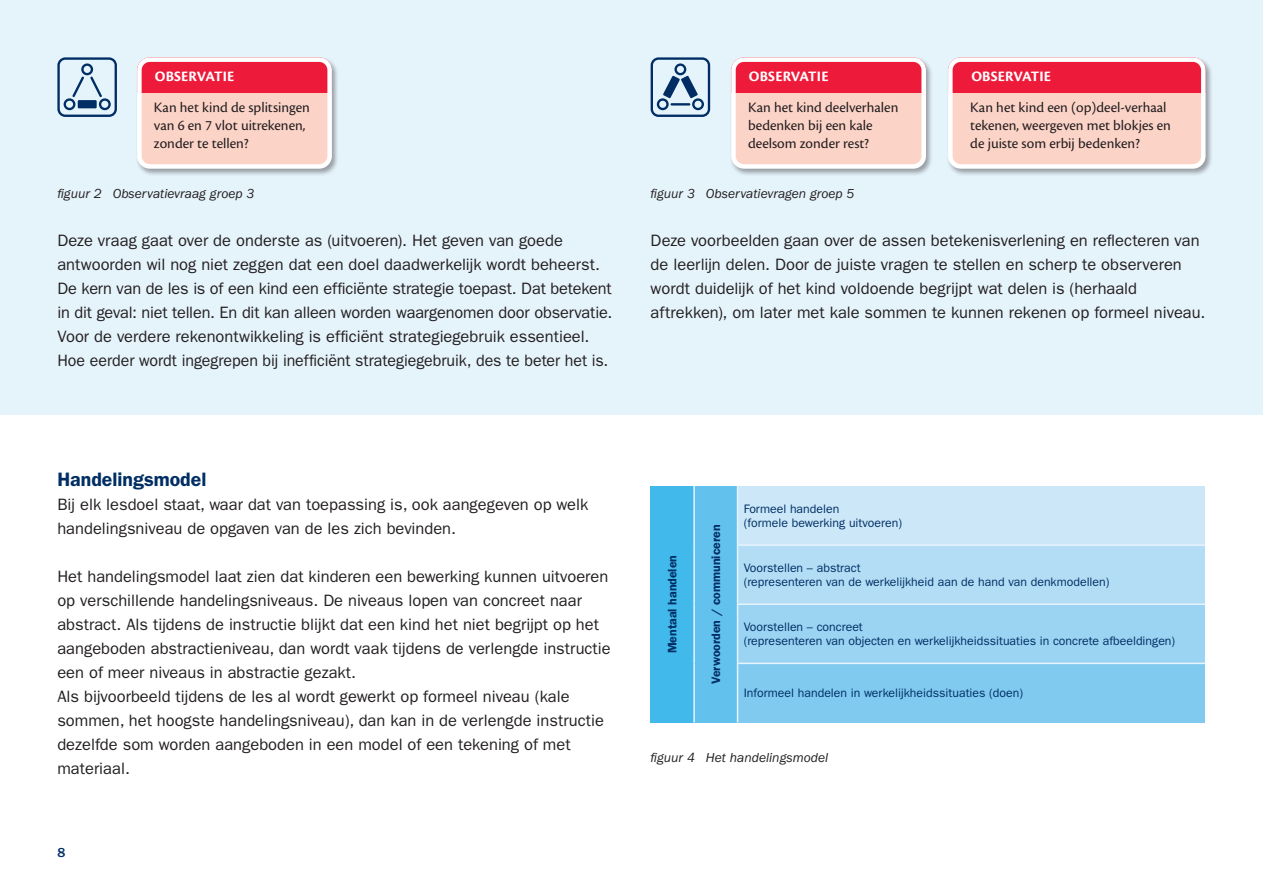
<style>
.page{position:relative;width:1263px;height:893px;background:#fff}
.page>*{position:absolute;margin:0;border:0;box-sizing:border-box;transform-origin:0 0}
._05_Tussenkopje{font:600 19.5px "ITC Franklin Gothic Std";color:#002e64}
._05_Platte_tekst{font:16.5px/24px "ITC Franklin Gothic Std";letter-spacing:-.005em;color:#231f20}
._06_Platte_tekst{font:16.5px/24px "ITC Franklin Gothic Std";color:#231f20}
._12_Intro_tekst{font:15px/18px "Cronos Pro";color:#231f20}
._11_Intro_kopje{font:700 15px "Cronos Pro";letter-spacing:.005em;color:#fff}
._08_Figuur{font:italic 13.5px "ITC Franklin Gothic Std";color:#231f20}
.t1{font:500 13.5px "ITC Franklin Gothic Std";color:#002e64}
.Tabel_tekst{font:12.3px "ITC Franklin Gothic Std";color:#002e64}
.Tabel_tekst-2{font:600 12.3px "ITC Franklin Gothic Std";color:#002e64}
</style>
<div class="page">
<hr style="left:1262px;top:414px;width:1px;height:479px;background:#e5f3fb">
<div style="left:0;top:0;width:1263px;height:414px;background:#e5f3fb"></div>
<div style="left:729px;top:56px;width:205px;height:120px;background:#231f20;opacity:.4"></div>
<div style="left:733px;top:60px;width:191px;height:106px;background:#fcd3c7;border-radius:11px"></div>
<div style="left:731px;top:57px;width:195px;height:35px;background:#ed1a3a"></div>
<div style="left:731px;top:57px;width:195px;height:112px;border:4px solid #fff;border-radius:11px"></div>
<div style="left:946px;top:56px;width:267px;height:120px;background:#231f20;opacity:.4"></div>
<div style="left:950px;top:60px;width:253px;height:106px;background:#fcd3c7;border-radius:11px"></div>
<div style="left:948px;top:57px;width:257px;height:35px;background:#ed1a3a"></div>
<div style="left:948px;top:57px;width:257px;height:112px;border:4px solid #fff;border-radius:11px"></div>
<svg style="left:651px;top:57px;width:59px;height:60px"></svg>
<div style="left:651px;top:486px;width:43px;height:236px;background:#41b9ea"></div>
<div style="left:694px;top:486px;width:43px;height:236px;background:#63c1ed"></div>
<div style="left:737px;top:486px;width:468px;height:59px;background:#cbe7f8"></div>
<div style="left:737px;top:545px;width:468px;height:59px;background:#b3ddf5"></div>
<div style="left:737px;top:604px;width:468px;height:59px;background:#9bd3f2"></div>
<div style="left:737px;top:663px;width:468px;height:59px;background:#80caf0"></div>
<hr style="left:693px;top:486px;width:2px;height:59px;background:#e5f3fb">
<hr style="left:737px;top:486px;width:1px;height:58px;background:#e5f3fb">
<hr style="left:693px;top:545px;width:2px;height:59px;background:#e5f3fb">
<hr style="left:737px;top:544px;width:468px;height:2px;background:#e5f3fb">
<hr style="left:737px;top:546px;width:1px;height:57px;background:#e5f3fb">
<hr style="left:693px;top:604px;width:2px;height:59px;background:#e5f3fb">
<hr style="left:737px;top:603px;width:468px;height:2px;background:#e5f3fb">
<hr style="left:737px;top:605px;width:1px;height:58px;background:#e5f3fb">
<hr style="left:693px;top:663px;width:2px;height:59px;background:#e5f3fb">
<hr style="left:737px;top:663px;width:468px;height:1px;background:#e5f3fb">
<hr style="left:737px;top:664px;width:1px;height:58px;background:#e5f3fb">
<div style="left:135px;top:56px;width:205px;height:120px;background:#231f20;opacity:.4"></div>
<div style="left:139px;top:60px;width:191px;height:106px;background:#fcd3c7;border-radius:11px"></div>
<div style="left:137px;top:57px;width:195px;height:35px;background:#ed1a3a"></div>
<div style="left:137px;top:57px;width:195px;height:112px;border:4px solid #fff;border-radius:11px"></div>
<svg style="left:57px;top:57px;width:60px;height:60px"></svg>
<div style="left:78px;top:100px;width:19px;height:8px;background:#002e64"></div>
<p class="_11_Intro_kopje" style="left:155px;top:68px;width:81px">OBSERVATIE</p>
<p class="_12_Intro_tekst" style="left:154px;top:98px;width:158px">Kan het kind de splitsingen van 6 en 7 vlot uitrekenen, zonder te tellen?</p>
<p class="_08_Figuur" style="left:57px;top:186px;width:199px">figuur 2 Observatievraag groep 3</p>
<p class="_05_Platte_tekst" style="left:57px;top:229px;width:556px">Deze vraag gaat over de onderste as (uitvoeren). Het geven van goede antwoorden wil nog niet zeggen dat een doel daadwerkelijk wordt beheerst.<br>De kern van de les is of een kind een efficiënte strategie toepast. Dat betekent in dit geval: niet tellen. En dit kan alleen worden waargenomen door observatie.</p>
<p class="_05_Platte_tekst" style="left:57px;top:325px;width:552px">Voor de verdere rekenontwikkeling is efficiënt strategiegebruik essentieel.<br>Hoe eerder wordt ingegrepen bij inefficiënt strategiegebruik, des te beter het is.</p>
<p class="_11_Intro_kopje" style="left:749px;top:68px;width:81px">OBSERVATIE</p>
<p class="_12_Intro_tekst" style="left:748px;top:98px;width:152px">Kan het kind deelverhalen bedenken bij een kale deelsom zonder rest?</p>
<p class="_11_Intro_kopje" style="left:971px;top:68px;width:81px">OBSERVATIE</p>
<p class="_12_Intro_tekst" style="left:970px;top:98px;width:202px">Kan het kind een (op)deel-verhaal tekenen, weergeven met blokjes en de juiste som erbij bedenken?</p>
<p class="_08_Figuur" style="left:651px;top:186px;width:205px">figuur 3 Observatievragen groep 5</p>
<p class="_05_Platte_tekst" style="left:651px;top:229px;width:556px">Deze voorbeelden gaan over de assen betekenisverlening en reflecteren van de leerlijn delen. Door de juiste vragen te stellen en scherp te observeren wordt duidelijk of het kind voldoende begrijpt wat delen is (herhaald aftrekken), om later met kale sommen te kunnen rekenen op formeel niveau.</p>
<p class="_05_Tussenkopje" style="left:57px;top:468px;width:150px">Handelingsmodel</p>
<p class="_06_Platte_tekst" style="left:57px;top:493px;width:532px">Bij elk lesdoel staat, waar dat van toepassing is, ook aangegeven op welk handelingsniveau de opgaven van de les zich bevinden.</p>
<p class="_06_Platte_tekst" style="left:57px;top:565px;width:555px">Het handelingsmodel laat zien dat kinderen een bewerking kunnen uitvoeren op verschillende handelingsniveaus. De niveaus lopen van concreet naar abstract. Als tijdens de instructie blijkt dat een kind het niet begrijpt op het aangeboden abstractieniveau, dan wordt vaak tijdens de verlengde instructie een of meer niveaus in abstractie gezakt.</p>
<p class="_06_Platte_tekst" style="left:57px;top:685px;width:548px">Als bijvoorbeeld tijdens de les al wordt gewerkt op formeel niveau (kale sommen, het hoogste handelingsniveau), dan kan in de verlengde instructie dezelfde som worden aangeboden in een model of een tekening of met materiaal.</p>
<p class="t1" style="left:57px;top:845px;width:9px">8</p>
<p class="Tabel_tekst-2" style="left:665px;top:653px;width:100px;rotate:-90deg">Mentaal handelen</p>
<p class="Tabel_tekst-2" style="left:708px;top:684px;width:160px;rotate:-90deg">Verwoorden / communiceren</p>
<p class="Tabel_tekst" style="left:744px;top:502px;width:97px">Formeel handelen</p>
<p class="Tabel_tekst" style="left:744px;top:515px;width:160px">(formele bewerking uitvoeren)</p>
<p class="Tabel_tekst" style="left:744px;top:561px;width:118px">Voorstellen – abstract</p>
<p class="Tabel_tekst" style="left:744px;top:575px;width:367px">(representeren van de werkelijkheid aan de hand van denkmodellen)</p>
<p class="Tabel_tekst" style="left:744px;top:620px;width:121px">Voorstellen – concreet</p>
<p class="Tabel_tekst" style="left:744px;top:634px;width:433px">(representeren van objecten en werkelijkheidssituaties in concrete afbeeldingen)</p>
<p class="Tabel_tekst" style="left:744px;top:686px;width:281px">Informeel handelen in werkelijkheidssituaties (doen)</p>
<p class="_08_Figuur" style="left:651px;top:750px;width:179px">figuur 4 Het handelingsmodel</p>
</div>
